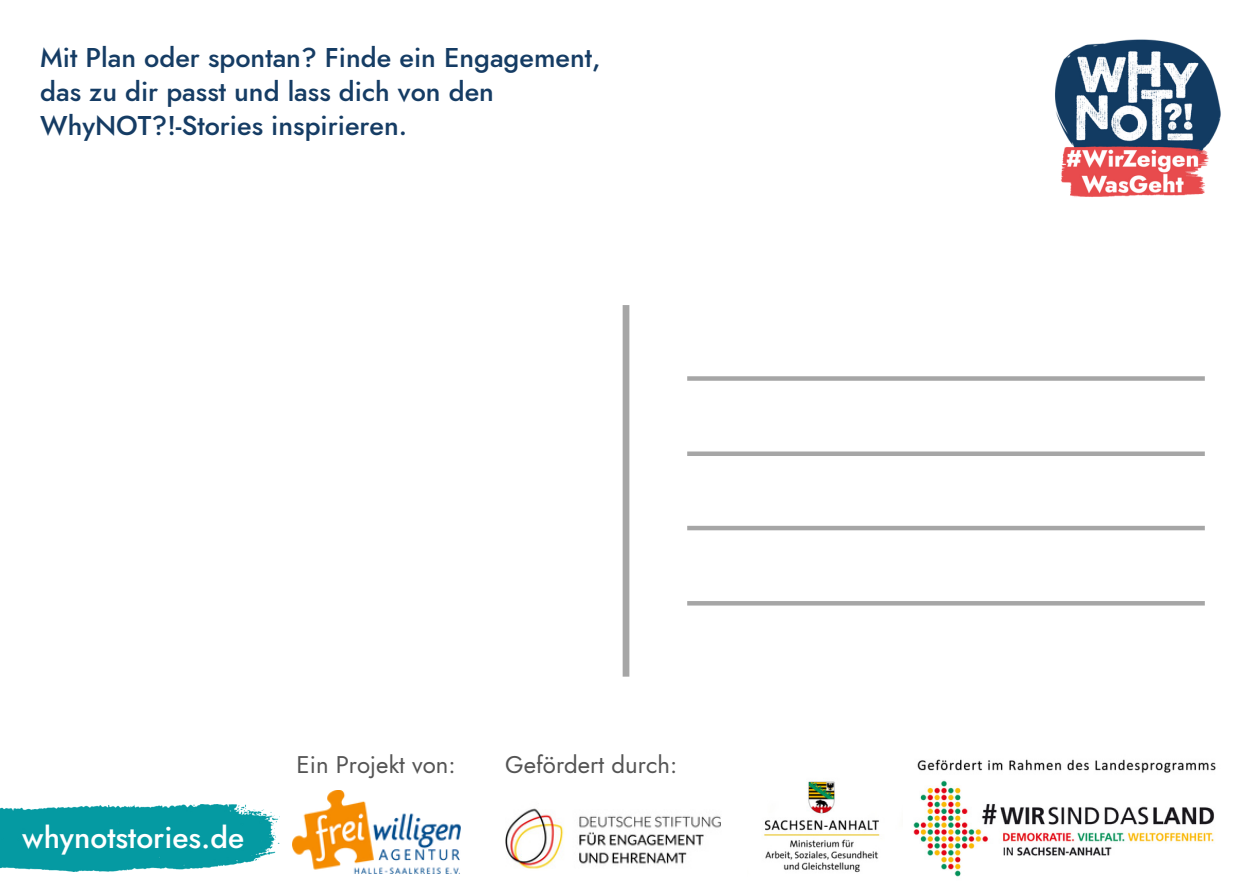
<style>
.page{position:relative;width:1258px;height:894px;background:#fff}
.page>*{position:absolute;margin:0;border:0;box-sizing:border-box;transform-origin:0 0}
.t1{font:500 30px "Jost";color:#fff}
.t2{font:500 27px/33.6px "Jost";color:#153c64}
.t3{font:24px "Jost";color:#545454}
</style>
<div class="page">
<div style="left:623px;top:305px;width:6px;height:371px;background:#a6a6a6"></div>
<svg style="left:687px;top:376px;width:518px;height:4px;background:#ababab"></svg>
<div style="left:687px;top:451px;width:518px;height:5px;background:#a6a6a6"></div>
<div style="left:687px;top:525px;width:518px;height:5px;background:#a6a6a6"></div>
<hr style="left:687px;top:601px;width:518px;height:4px;background:#a6a6a6">
<img style="left:1055px;top:39px;width:166px;height:158px">
<img style="left:0;top:804px;width:279px;height:67px">
<img style="left:292px;top:790px;width:169px;height:83px">
<img style="left:505px;top:808px;width:216px;height:61px">
<img style="left:913px;top:759px;width:303px;height:118px">
<img style="left:764px;top:781px;width:116px;height:92px">
<p class="t2" style="left:40px;top:41px;width:562px">Mit Plan oder spontan? Finde ein Engagement, das zu dir passt und lass dich von den<br>WhyNOT?!-Stories inspirieren.</p>
<p class="t1" style="left:22px;top:815px;width:224px">whynotstories.de</p>
<p class="t3" style="left:297px;top:746px;width:161px">Ein Projekt von:</p>
<p class="t3" style="left:505px;top:746px;width:174px">Gefördert durch:</p>
</div>
